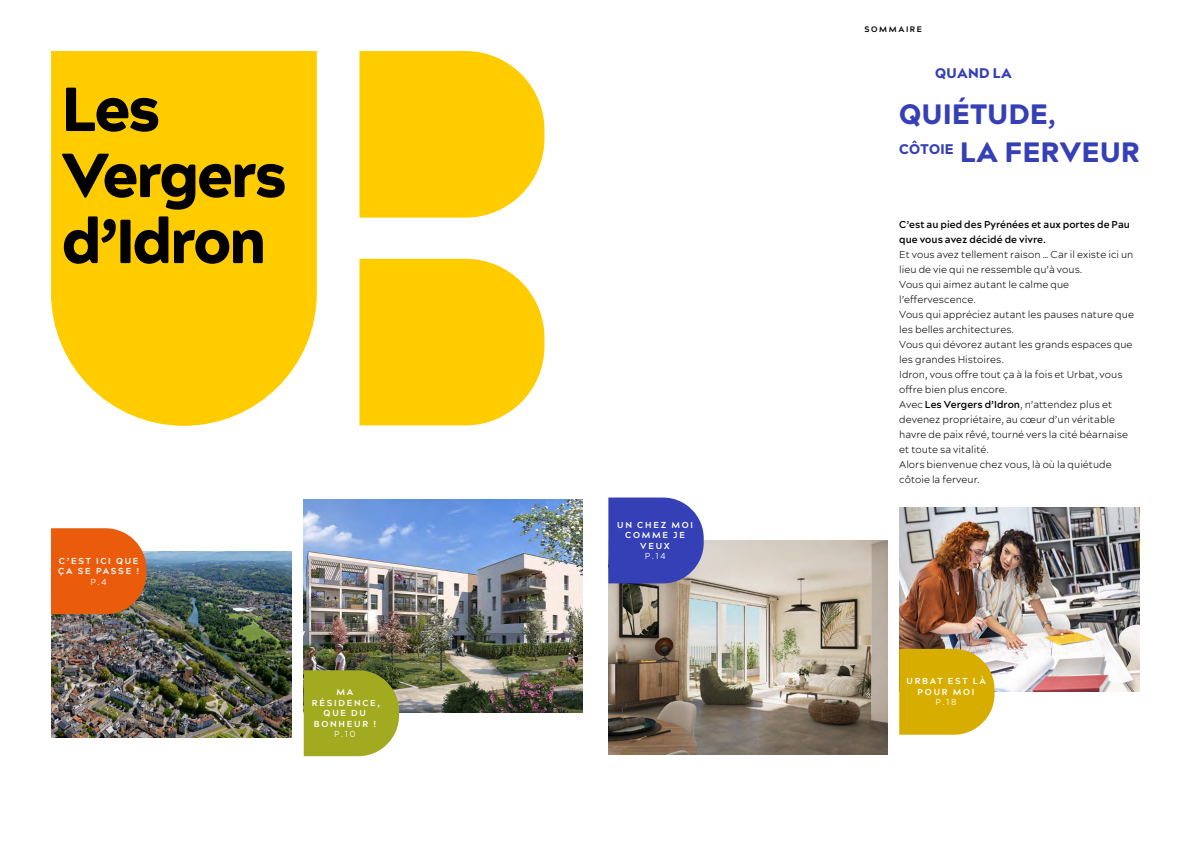
<style>
.page{position:relative;width:1191px;height:842px;background:#fff}
.page>*{position:absolute;margin:0;border:0;box-sizing:border-box;transform-origin:0 0}
.t1{font:900 62px/66px "Acherus Grotesque";letter-spacing:-.04em;color:#000}
.t2{font:900 28px/38px "Acherus Grotesque";letter-spacing:.02em;color:#353fb6}
.t3{font:900 14px "Acherus Grotesque";letter-spacing:.02em;color:#353fb6}
.t4{font:300 10px/15px "Acherus Grotesque";color:#000}
.t5{font:600 10px/15px "Acherus Grotesque";color:#000}
.t6{font:700 8.7px/10.4px "Acherus Grotesque";letter-spacing:.2em;color:#fff;text-align:center}
.t7{font:8.7px "Acherus Grotesque";color:#fff}
.t8{font:700 8px "Acherus Grotesque";letter-spacing:.2em;color:#000}
.s1{font-size:24px}
.s2{font-weight:600}
</style>
<div class="page">
<img style="left:304px;top:500px;width:279px;height:213px">
<img style="left:608px;top:540px;width:279px;height:214px">
<img style="left:899px;top:507px;width:241px;height:185px">
<svg style="left:51px;top:51px;width:266px;height:375px;background:#ffcf13"></svg>
<svg style="left:359px;top:51px;width:185px;height:167px;background:#ffd016"></svg>
<svg style="left:359px;top:259px;width:185px;height:166px;background:#ffd016"></svg>
<img style="left:51px;top:551px;width:241px;height:186px">
<svg style="left:51px;top:528px;width:95px;height:86px;background:#e56319"></svg>
<svg style="left:304px;top:670px;width:95px;height:86px;background:#a1aa2a"></svg>
<svg style="left:608px;top:497px;width:95px;height:86px;background:#444db9"></svg>
<svg style="left:899px;top:649px;width:95px;height:86px;background:#d9b314"></svg>
<h1 class="t1" style="left:62px;top:75px;width:227px">Les<br>Vergers d’Idron</h1>
<p class="t6" style="left:58px;top:555px;width:82px;text-align:left">C’EST ICI QUE<br>ÇA SE PASSE !</p>
<p class="t7" style="left:91px;top:576px;width:18px">P.4</p>
<p class="t6" style="left:312px;top:687px;width:70px">MA<br>RÉSIDENCE,<br>QUE DU<br>BONHEUR !</p>
<p class="t7" style="left:334px;top:728px;width:23px">P.10</p>
<p class="t6" style="left:617px;top:519px;width:77px">UN CHEZ MOI<br>COMME JE<br>VEUX</p>
<p class="t7" style="left:645px;top:550px;width:22px">P.14</p>
<p class="t8" style="left:864px;top:24px;width:59px">SOMMAIRE</p>
<h3 class="t3" style="left:935px;top:64px;width:78px">QUAND LA</h3>
<h2 class="t2" style="left:899px;top:94px;width:242px">QUIÉTUDE<span class="s1">,<br></span><sup>CÔTOIE</sup> LA FERVEUR</h2>
<p class="t5" style="left:899px;top:216px;width:232px">C’est au pied des Pyrénées et aux portes de Pau que vous avez décidé de vivre.</p>
<p class="t4" style="left:899px;top:246px;width:236px">Et vous avez tellement raison … Car il existe ici un lieu de vie qui ne ressemble qu’à vous.<br>Vous qui aimez autant le calme que l’effervescence.<br>Vous qui appréciez autant les pauses nature que les belles architectures.<br>Vous qui dévorez autant les grands espaces que les grandes Histoires.<br>Idron, vous offre tout ça à la fois et Urbat, vous offre bien plus encore.<br>Avec <span class="s2">Les Vergers d’Idron</span>, n’attendez plus et devenez propriétaire, au cœur d’un véritable havre de paix rêvé, tourné vers la cité béarnaise et toute sa vitalité.<br>Alors bienvenue chez vous, là où la quiétude côtoie la ferveur.</p>
<p class="t6" style="left:906px;top:676px;width:81px">URBAT EST LÀ<br>POUR MOI</p>
<p class="t7" style="left:935px;top:697px;width:22px">P.18</p>
</div>
